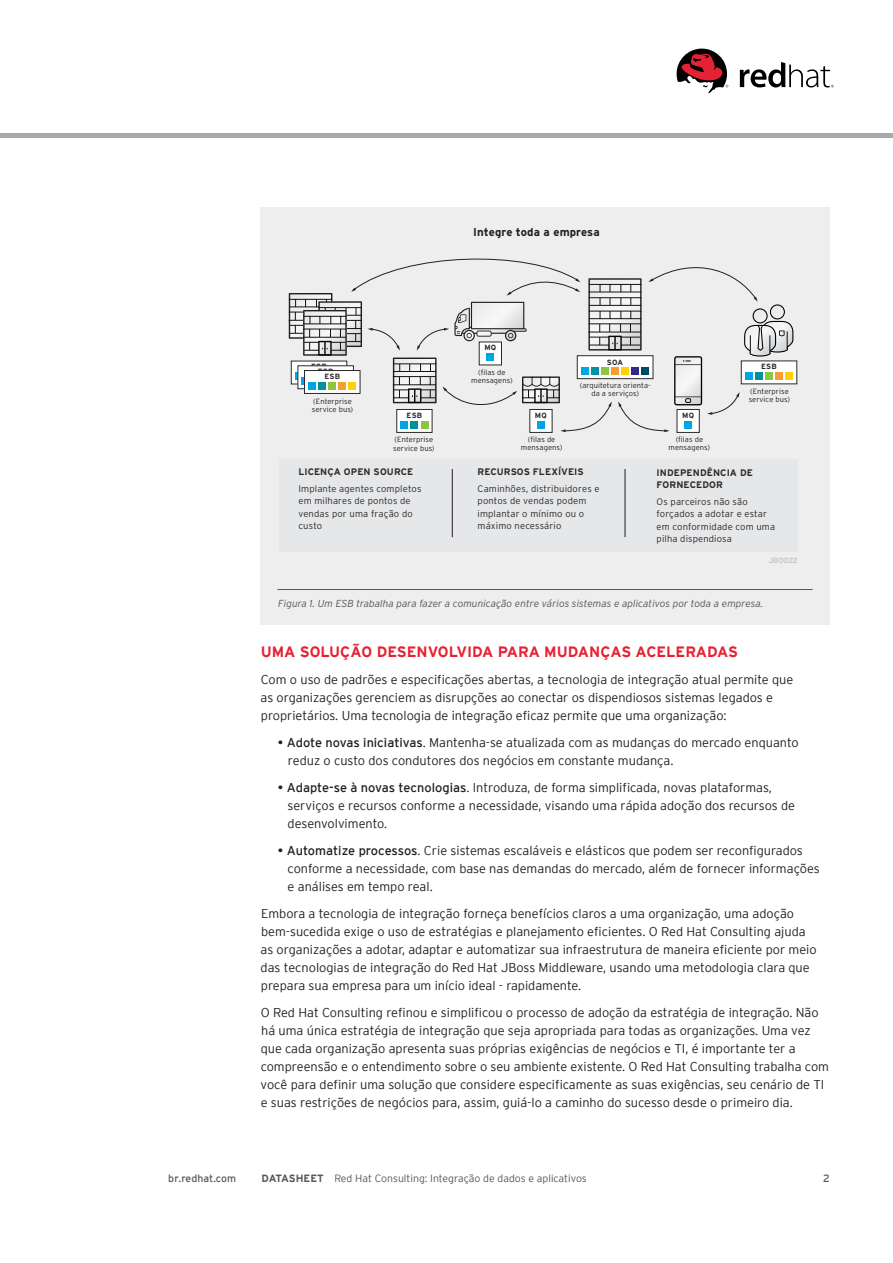
<style>
.page{position:relative;width:893px;height:1263px;background:#fff}
.page>*{position:absolute;margin:0;border:0;box-sizing:border-box;transform-origin:0 0}
.t1{font:700 15px "Interstate";color:#e52233}
.t2{font:300 12.75px/18px "Interstate";color:#231f20}
.t3{font:700 11.4px "Interstate";letter-spacing:.01em;color:#231f20}
.t4{font:300 10.5px "Interstate";color:#57585a}
.t5{font:10.5px "Interstate";color:#57585a}
.t6{font:italic 300 10.2px "Interstate";color:#57585a}
.t7{font:300 9.45px/12.3px "Interstate";letter-spacing:.015em;color:#2c2b2a}
.t8{font:700 9.45px/12.3px "Interstate";letter-spacing:.01em;color:#2c2b2a}
.t9{font:300 7.5px/8.6px "Interstate";letter-spacing:.01em;color:#231f20;text-align:center}
.t10{font:700 7.5px "Interstate";letter-spacing:.02em;color:#2c2b2a}
.t11{font:7.5px "Interstate";color:#bcbdc0}
.s1{font-weight:400}
.s2{font-weight:700}
</style>
<div class="page">
<div style="left:261px;top:207px;width:569px;height:418px;background:#eeeeef"></div>
<div style="left:280px;top:459px;width:518px;height:92px;background:#e6e7e9"></div>
<div style="left:741px;top:360px;width:56px;height:24px;background:#fff"></div>
<svg style="left:396px;top:432px;width:37px;height:1px"></svg>
<svg style="left:529px;top:432px;width:24px;height:1px"></svg>
<svg style="left:676px;top:432px;width:24px;height:1px"></svg>
<svg style="left:289px;top:258px;width:504px;height:174px"></svg>
<hr style="left:452px;top:469px;width:1px;height:68px;background:#231f20">
<hr style="left:624px;top:469px;width:1px;height:68px;background:#231f20">
<hr style="left:277px;top:589px;width:535px;height:1px;background:#57585a">
<svg style="left:740px;top:62px;width:94px;height:25px"></svg>
<svg style="left:677px;top:49px;width:51px;height:45px"></svg>
<hr style="left:0;top:133px;width:893px;height:4px;background:#a8a9ad">
<p class="t3" style="left:473px;top:226px;width:128px">Integre toda a empresa</p>
<p class="t10" style="left:484px;top:343px;width:13px">MQ</p>
<p class="t10" style="left:311px;top:362px;width:17px">ESB</p>
<p class="t10" style="left:318px;top:367px;width:17px">ESB</p>
<p class="t10" style="left:324px;top:372px;width:17px">ESB</p>
<p class="t9" style="left:312px;top:397px;width:43px;text-align:left">(Enterprise service bus)</p>
<p class="t10" style="left:407px;top:411px;width:17px">ESB</p>
<p class="t9" style="left:471px;top:368px;width:43px">(filas de mensagens)</p>
<p class="t10" style="left:607px;top:358px;width:18px">SOA</p>
<p class="t9" style="left:580px;top:381px;width:72px">(arquitetura orienta&shy;da a serviços)</p>
<p class="t10" style="left:535px;top:411px;width:13px">MQ</p>
<p class="t10" style="left:682px;top:411px;width:13px">MQ</p>
<p class="t10" style="left:761px;top:362px;width:17px">ESB</p>
<p class="t9" style="left:749px;top:387px;width:43px;text-align:left">(Enterprise service bus)</p>
<p class="t9" style="left:393px;top:435px;width:43px;text-align:left">(Enterprise service bus)</p>
<p class="t9" style="left:521px;top:435px;width:43px">(filas de mensagens)</p>
<p class="t9" style="left:669px;top:435px;width:43px">(filas de mensagens)</p>
<p class="t8" style="left:298px;top:465px;width:116px">LICENÇA OPEN SOURCE</p>
<p class="t7" style="left:298px;top:482px;width:125px">Implante agentes completos em milhares de pontos de vendas por uma fração do custo</p>
<p class="t8" style="left:477px;top:465px;width:108px">RECURSOS FLEXÍVEIS</p>
<p class="t7" style="left:477px;top:482px;width:124px">Caminhões, distribuidores e pontos de vendas podem implantar o mínimo ou o máximo necessário</p>
<p class="t8" style="left:657px;top:466px;width:98px">INDEPENDÊNCIA DE<br>FORNECEDOR</p>
<p class="t7" style="left:657px;top:495px;width:120px">Os parceiros não são forçados a adotar e estar em conformidade com uma pilha dispendiosa</p>
<p class="t11" style="left:769px;top:556px;width:31px">JB0022</p>
<p class="t6" style="left:278px;top:597px;width:486px">Figura 1. Um ESB trabalha para fazer a comunicação entre vários sistemas e aplicativos por toda a empresa.</p>
<p class="t1" style="left:261px;top:643px;width:479px">UMA SOLUÇÃO DESENVOLVIDA PARA MUDANÇAS ACELERADAS</p>
<p class="t2" style="left:260px;top:670px;width:534px">Com o uso de padrões e especificações abertas, a tecnologia de integração atual permite que as organizações gerenciem as disrupções ao conectar os dispendiosos sistemas legados e proprietários. Uma tecnologia de integração eficaz permite que uma organização:</p>
<p class="t2" style="left:288px;top:733px;width:512px;text-indent:-10px"><span class="s1">• Adote novas iniciativas</span>. Mantenha-se atualizada com as mudanças do mercado enquanto reduz o custo dos condutores dos negócios em constante mudança.</p>
<p class="t2" style="left:288px;top:778px;width:509px;text-indent:-10px"><span class="s1">• Adapte-se à novas tecnologias</span>. Introduza, de forma simplificada, novas plataformas, serviços e recursos conforme a necessidade, visando uma rápida adoção dos recursos de desenvolvimento.</p>
<p class="t2" style="left:288px;top:841px;width:534px;text-indent:-10px"><span class="s1">• Automatize processos</span>. Crie sistemas escaláveis e elásticos que podem ser reconfigurados conforme a necessidade, com base nas demandas do mercado, além de fornecer informações e análises em tempo real.</p>
<p class="t2" style="left:260px;top:904px;width:558px">Embora a tecnologia de integração forneça benefícios claros a uma organização, uma adoção bem-sucedida exige o uso de estratégias e planejamento eficientes. O Red Hat Consulting ajuda as organizações a adotar, adaptar e automatizar sua infraestrutura de maneira eficiente por meio das tecnologias de integração do Red Hat JBoss Middleware, usando uma metodologia clara que prepara sua empresa para um início ideal - rapidamente.</p>
<p class="t2" style="left:261px;top:1003px;width:570px">O Red Hat Consulting refinou e simplificou o processo de adoção da estratégia de integração. Não há uma única estratégia de integração que seja apropriada para todas as organizações. Uma vez que cada organização apresenta suas próprias exigências de negócios e TI, é importante ter a compreensão e o entendimento sobre o seu ambiente existente. O Red Hat Consulting trabalha com você para definir uma solução que considere especificamente as suas exigências, seu cenário de TI e suas restrições de negócios para, assim, guiá-lo a caminho do sucesso desde o primeiro dia.</p>
<p class="t5" style="left:168px;top:1172px;width:69px">br.redhat.com</p>
<p class="t4" style="left:262px;top:1172px;width:327px"><span class="s2">DATASHEET</span> Red Hat Consulting: Integração de dados e aplicativos</p>
<p class="t5" style="left:823px;top:1172px;width:8px">2</p>
</div>
